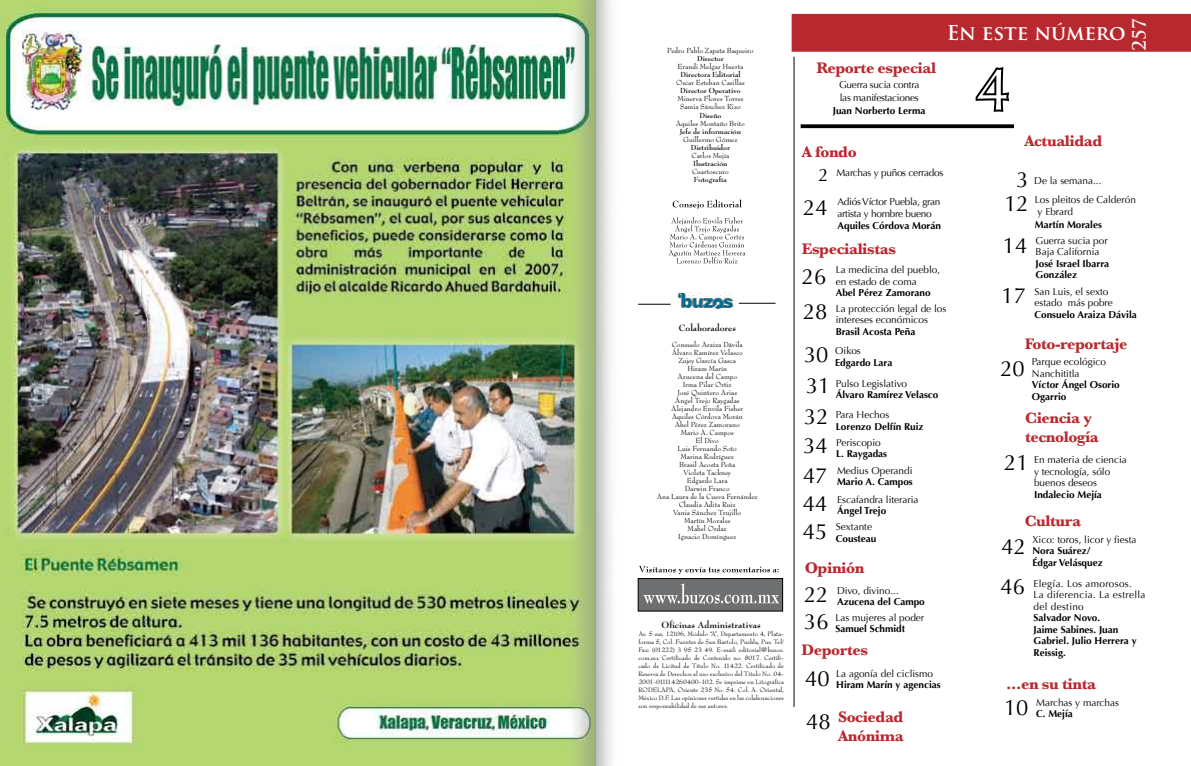
<style>
.page{position:relative;width:1191px;height:766px;background:#fff}
.page>*{position:absolute;margin:0;border:0;box-sizing:border-box;transform-origin:0 0}
.t1{font:60px "Optima";color:#fff}
.t2{font:22px/35.2px "Optima";color:#000}
.t3{font:700 20px "Trajan Pro";color:#fff}
.t4{font:700 18px "Trajan Pro";color:#fff}
.t5{font:18px "Optima";color:#000}
.t6{font:700 16px/19.2px "Baskerville";letter-spacing:-.025em;color:#b8292f}
.t7{font:10px/11.5px "Optima";color:#000}
.t8{font:700 10px/11.5px "Optima";color:#000}
.t9{font:10px/12px "Optima";letter-spacing:-.025em;color:#000}
.t10{font:10px/11.5px "Optima";letter-spacing:.03em;color:#000}
.t11{font:700 10px "Bernhard Modern Std";color:#000}
.t12{font:8px/8px "Bernhard Modern Std";color:#000;text-align:center}
.t13{font:700 8px "Bernhard Modern Std";color:#000}
.t14{font:7px/8px "Bernhard Modern Std";color:#000;text-align:justify}
.s1{font-weight:400}
.s2{font-weight:700}
.s3{font-size:22px}
</style>
<div class="page">
<div style="left:791px;top:14px;width:400px;height:38px;background:#b8292f"></div>
<img style="left:0;top:0;width:611px;height:765px">
<div style="left:638px;top:578px;width:144px;height:33px;background:#6d6f71"></div>
<div style="left:637px;top:578px;width:146px;height:33px;border:1px solid #000"></div>
<hr style="left:638px;top:303px;width:32px;height:1px;background:#000">
<hr style="left:739px;top:303px;width:36px;height:1px;background:#000">
<hr style="left:793px;top:57px;width:1px;height:649px;background:#000">
<img style="left:677px;top:292px;width:56px;height:17px">
<svg style="left:643px;top:583px;width:136px;height:21px"></svg>
<svg style="left:639px;top:565px;width:139px;height:9px"></svg>
<svg style="left:672px;top:199px;width:70px;height:10px"></svg>
<svg style="left:668px;top:217px;width:77px;height:46px"></svg>
<svg style="left:975px;top:67px;width:35px;height:45px"></svg>
<div style="left:800px;top:124px;width:214px;height:4px;border:1px solid #000"></div>
<img style="left:559px;top:0;width:36px;height:765px">
<p class="t12" style="left:667px;top:47px;width:88px">Pedro Pablo Zapata Baqueiro</p>
<p class="t13" style="left:697px;top:55px;width:28px">Director</p>
<p class="t12" style="left:677px;top:63px;width:67px">Erandi Melgar Huerta</p>
<p class="t13" style="left:680px;top:71px;width:62px">Directora Editorial</p>
<p class="t12" style="left:676px;top:79px;width:70px">Oscar Esteban Casillas</p>
<p class="t13" style="left:680px;top:87px;width:62px">Director Operativo</p>
<p class="t12" style="left:677px;top:95px;width:68px">Minerva Flores Torres<br>Samia Sánchez Rizo</p>
<p class="t13" style="left:699px;top:111px;width:24px">Diseño</p>
<p class="t12" style="left:676px;top:119px;width:70px">Aquiles Montaño Brito</p>
<p class="t13" style="left:680px;top:127px;width:63px">Jefe de información</p>
<p class="t12" style="left:683px;top:135px;width:56px">Guillermo Gómez</p>
<p class="t13" style="left:691px;top:143px;width:41px">Distribuidor</p>
<p class="t12" style="left:691px;top:151px;width:39px">Carlos Mejía</p>
<p class="t13" style="left:693px;top:159px;width:36px">Ilustración</p>
<p class="t12" style="left:692px;top:167px;width:38px">Cuartoscuro</p>
<p class="t13" style="left:694px;top:175px;width:34px">Fotografía</p>
<p class="t11" style="left:678px;top:322px;width:59px">Colaboradores</p>
<p class="t12" style="left:657px;top:340px;width:103px">Consuelo Araiza Dávila<br>Álvaro Ramírez Velasco<br>Zujey García Gasca<br>Hiram Marín<br>Azucena del Campo<br>Irma Pilar Ortiz<br>José Quintero Arias<br>Ángel Trejo Raygadas<br>Alejandro Envila Fisher<br>Aquiles Córdova Morán<br>Abel Pérez Zamorano<br>Mario A. Campos<br>El Divo<br>Luis Fernando Soto<br>Marina Rodríguez<br>Brasil Acosta Peña<br>Violeta Tackney<br>Edgardo Lara<br>Darwin Franco<br>Ana Laura de la Cueva Fernández<br>Claudia Adita Ruiz<br>Vania Sánchez Trujillo<br>Martín Morales<br>Mabel Ordaz<br>Ignacio Domínguez</p>
<p class="t11" style="left:661px;top:619px;width:101px">Oficinas Administrativas</p>
<p class="t14" style="left:638px;top:630px;width:147px">Av. 5 sur, 12106, Módulo “A”, Departamento 4, Plata&shy;forma 5, Col. Fuentes de San Bartolo, Puebla, Pue. Tel/ Fax: (01222) 3 95 23 49. E-mail: editorial@buzos. com.mx Certificado de Contenido no. 8017. Certifi&shy;cado de Licitud de Título No. 11422. Certificado de Reserva de Derechos al uso exclusivo del Título No. 04- 2001-011114260400-102. Se imprime en Litográfica RODELAPA, Oriente 235 No. 54. Col. A. Oriental, México D.F. Las opiniones vertidas en las colaboraciones son responsabilidad de sus autores.</p>
<h3 class="t6" style="left:816px;top:58px;width:121px">Reporte especial</h3>
<p class="t9" style="left:839px;top:79px;width:82px;line-height:13px">Guerra sucia contra las manifestaciones</p>
<p class="t8" style="left:833px;top:105px;width:94px">Juan Norberto Lerma</p>
<h3 class="t6" style="left:801px;top:142px;width:56px">A fondo</h3>
<h3 class="t3" style="left:946px;top:20px;width:181px">En este número</h3>
<h3 class="t4" style="left:1128px;top:51px;width:34px;rotate:-90deg">257</h3>
<h1 class="t1" style="left:976px;top:54px;width:35px">4</h1>
<h3 class="t6" style="left:1024px;top:131px;width:79px">Actualidad</h3>
<h3 class="t5" style="left:818px;top:164px;width:12px">2</h3>
<h2 class="t2" style="left:803px;top:190px;width:26px">24</h2>
<p class="t9" style="left:836px;top:167px;width:108px">Marchas y puños cerrados</p>
<p class="t9" style="left:837px;top:196px;width:105px">Adiós Víctor Puebla, gran artista y hombre bueno</p>
<p class="t8" style="left:837px;top:219px;width:105px">Aquiles Córdova Morán</p>
<h3 class="t6" style="left:801px;top:239px;width:96px">Especialistas</h3>
<h2 class="t2" style="left:801px;top:259px;width:27px">26<br>28</h2>
<p class="t7" style="left:835px;top:264px;width:106px">La medicina del pueblo, en estado de coma</p>
<p class="t8" style="left:835px;top:287px;width:96px">Abel Pérez Zamorano</p>
<p class="t7" style="left:835px;top:302px;width:112px">La protección legal de los intereses económicos</p>
<p class="t8" style="left:835px;top:325px;width:81px">Brasil Acosta Peña</p>
<p class="t8" style="left:804px;top:345px;width:90px;text-align:center"><span class="s1">Oikos<br></span><sup>30</sup> Edgardo Lara</p>
<h2 class="t2" style="left:804px;top:370px;width:28px;line-height:31.1px">31<br>32</h2>
<h2 class="t2" style="left:803px;top:428px;width:26px">34</h2>
<p class="t7" style="left:835px;top:377px;width:73px">Pulso Legislativo</p>
<p class="t8" style="left:835px;top:389px;width:104px">Álvaro Ramírez Velasco</p>
<p class="t7" style="left:836px;top:409px;width:55px">Para Hechos</p>
<p class="t8" style="left:836px;top:420px;width:89px">Lorenzo Delfín Ruiz</p>
<p class="t7" style="left:836px;top:437px;width:46px">Periscopio</p>
<p class="t8" style="left:836px;top:448px;width:52px">L. Raygadas</p>
<p class="t7" style="left:837px;top:465px;width:77px">Medius Operandi</p>
<p class="t8" style="left:803px;top:476px;width:111px"><sup>47</sup> Mario A. Campos</p>
<h2 class="t2" style="left:803px;top:485px;width:26px">44</h2>
<p class="t7" style="left:837px;top:493px;width:83px">Escafandra literaria</p>
<p class="t8" style="left:837px;top:505px;width:51px">Ángel Trejo</p>
<p class="t7" style="left:803px;top:521px;width:75px;text-indent:33px">Sextante<br><sup>45</sup> <span class="s2">Cousteau</span></p>
<h3 class="t6" style="left:804px;top:557px;width:61px">Opinión</h3>
<h2 class="t2" style="left:804px;top:604px;width:26px">36</h2>
<p class="t8" style="left:804px;top:584px;width:122px;text-indent:33px"><span class="s1">Divo, divino...<br></span><sup>22</sup> Azucena del Campo</p>
<p class="t7" style="left:835px;top:611px;width:90px">Las mujeres al poder</p>
<p class="t8" style="left:835px;top:623px;width:71px">Samuel Schmidt</p>
<h3 class="t6" style="left:801px;top:640px;width:68px">Deportes</h3>
<p class="t7" style="left:805px;top:667px;width:137px;text-indent:31px">La agonía del ciclismo<br><sup>40</sup> <span class="s2">Hiram Marín y agencias</span></p>
<h2 class="t2" style="left:806px;top:704px;width:26px">48</h2>
<h3 class="t6" style="left:838px;top:706px;width:67px">Sociedad<br>Anónima</h3>
<p class="t7" style="left:1016px;top:175px;width:86px"><span class="s3">3</span> De la semana...</p>
<h2 class="t2" style="left:1004px;top:186px;width:26px">12</h2>
<p class="t7" style="left:1034px;top:194px;width:103px">Los pleitos de Calderón y Ebrard</p>
<p class="t8" style="left:1034px;top:219px;width:69px">Martín Morales</p>
<h2 class="t2" style="left:1003px;top:228px;width:26px">14</h2>
<p class="t7" style="left:1035px;top:234px;width:74px">Guerra sucia por<br>Baja California</p>
<p class="t8" style="left:1035px;top:257px;width:75px">José Israel Ibarra<br>González</p>
<h2 class="t2" style="left:1001px;top:278px;width:26px">17</h2>
<p class="t7" style="left:1034px;top:285px;width:80px">San Luis, el sexto estado más pobre</p>
<p class="t8" style="left:1034px;top:308px;width:104px">Consuelo Araiza Dávila</p>
<h3 class="t6" style="left:1024px;top:334px;width:104px">Foto-reportaje</h3>
<h2 class="t2" style="left:1000px;top:351px;width:26px">20</h2>
<p class="t7" style="left:1032px;top:356px;width:76px">Parque ecológico<br>Nanchititla</p>
<p class="t8" style="left:1032px;top:379px;width:89px">Víctor Ángel Osorio<br>Ogarrio</p>
<h3 class="t6" style="left:1025px;top:408px;width:75px">Ciencia y tecnología</h3>
<h2 class="t2" style="left:1004px;top:445px;width:26px">21</h2>
<p class="t7" style="left:1034px;top:454px;width:94px">En materia de ciencia y tecnología, sólo buenos deseos</p>
<p class="t8" style="left:1034px;top:488px;width:69px">Indalecio Mejía</p>
<h3 class="t6" style="left:1024px;top:510px;width:58px">Cultura</h3>
<h2 class="t2" style="left:1001px;top:528px;width:26px">42</h2>
<h2 class="t2" style="left:1000px;top:569px;width:26px">46</h2>
<p class="t7" style="left:1032px;top:533px;width:105px">Xico: toros, licor y fiesta</p>
<p class="t8" style="left:1032px;top:545px;width:72px">Nora Suárez/<br>Édgar Velásquez</p>
<p class="t10" style="left:1033px;top:577px;width:113px">Elegía. Los amorosos.<br>La diferencia. La estrella del destino</p>
<p class="t8" style="left:1033px;top:612px;width:105px">Salvador Novo.<br>Jaime Sabines. Juan<br>Gabriel. Julio Herrera y<br>Reissig.</p>
<h3 class="t6" style="left:1006px;top:674px;width:91px">...en su tinta</h3>
<p class="t7" style="left:1004px;top:696px;width:116px;text-indent:32px">Marchas y marchas<br><sup>10</sup> <span class="s2">C. Mejía</span></p>
</div>
